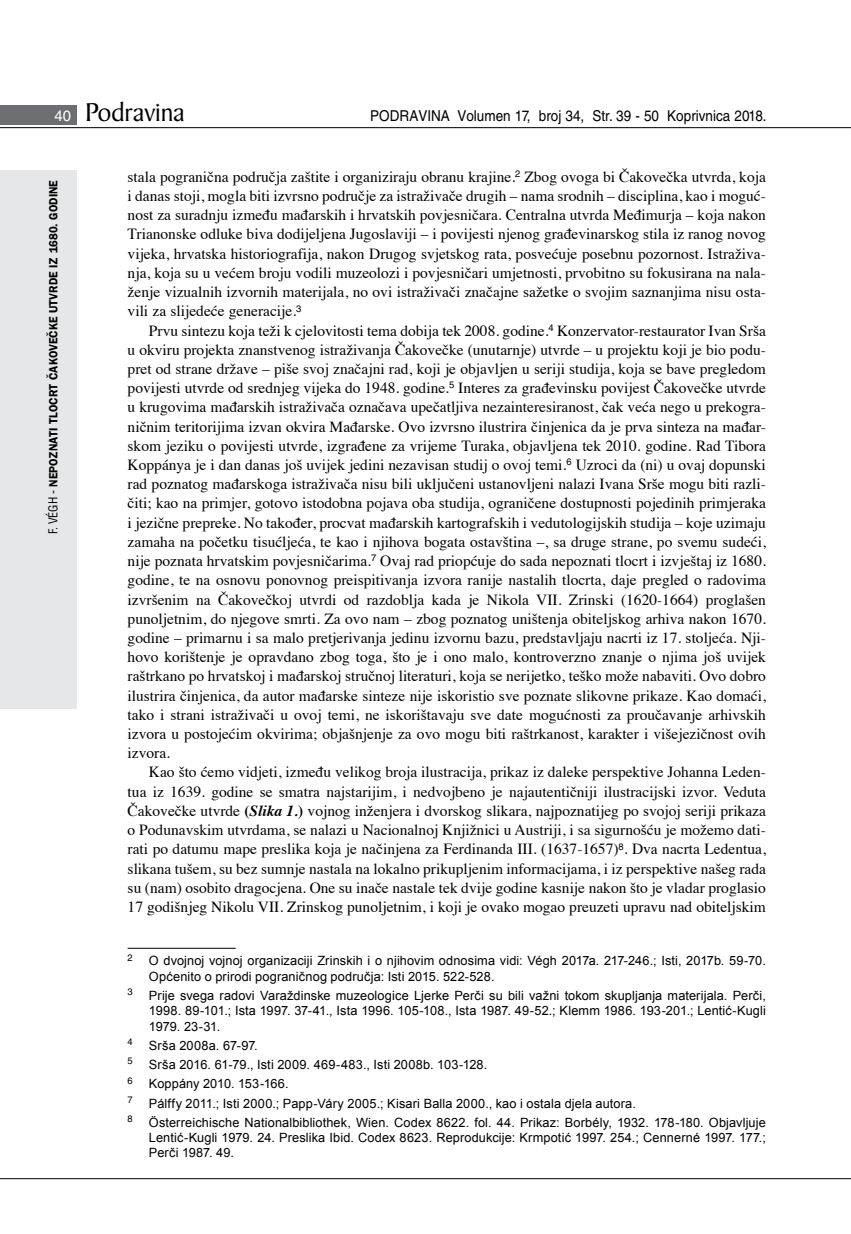
<style>
.page{position:relative;width:851px;height:1234px;background:#fff}
.page>*{position:absolute;margin:0;border:0;box-sizing:border-box;transform-origin:0 0}
.t1{font:27.6px "Baker Signet BT";color:#000}
.t2{font:15.45px/19.2px "Times";color:#000;text-align:justify}
.t3{font:15px "Helvetica LT Skin 29";color:#000;scale:.9 1}
.t4{font:12.75px/15.3px "Arial";letter-spacing:.01em;color:#000;text-align:justify}
.t5{font:600 12px "ITC Franklin Gothic Skin 29";letter-spacing:-.005em;color:#000;scale:.94 1}
.t6{font:9.45px "Helvetica LT Skin 29";color:#000}
.s1{font-family:"Helvetica LT Skin 29";font-size:15px;color:#fff}
.s2{font-family:"Helvetica LT Skin 29";font-weight:400;font-stretch:condensed}
.s3{font-weight:700}
.s4{font-weight:700;font-style:italic}
</style>
<div class="page">
<div style="left:0;top:170px;width:77px;height:538px;background:#e6e7e8"></div>
<div style="left:0;top:105px;width:77px;height:19px;background:#6d6e71"></div>
<hr style="left:0;top:127px;width:850px;height:1px;background:#000">
<hr style="left:0;top:1177px;width:850px;height:1px;background:#000">
<hr style="left:128px;top:947px;width:108px;height:1px;background:#000">
<h1 class="t1" style="left:55px;top:95px;width:131px"><span class="s1">40</span> Podravina</h1>
<p class="t3" style="left:370px;top:107px;width:442px">PODRAVINA Volumen 17, broj 34, Str. 39 - 50 Koprivnica 2018.</p>
<p class="t5" style="left:46px;top:534px;width:378px;rotate:-90deg"><span class="s2">F. VÉGH -</span> NEPOZNATI TLOCRT ČAKOVEČKE UTVRDE IZ 1680. GODINE</p>
<p class="t2" style="left:128px;top:166px;width:639px">stala pogranična područja zaštite i organiziraju obranu krajine.<sup>2</sup> Zbog ovoga bi Čakovečka utvrda, koja i danas stoji, mogla biti izvrsno područje za istraživače drugih – nama srodnih – disciplina, kao i moguć&shy;nost za suradnju između mađarskih i hrvatskih povjesničara. Centralna utvrda Međimurja – koja nakon Trianonske odluke biva dodijeljena Jugoslaviji – i povijesti njenog građevinarskog stila iz ranog novog vijeka, hrvatska historiografija, nakon Drugog svjetskog rata, posvećuje posebnu pozornost. Istraživa&shy;nja, koja su u većem broju vodili muzeolozi i povjesničari umjetnosti, prvobitno su fokusirana na nala&shy;ženje vizualnih izvornih materijala, no ovi istraživači značajne sažetke o svojim saznanjima nisu osta&shy;vili za slijedeće generacije.<sup>3</sup></p>
<p class="t2" style="left:128px;top:319px;width:639px;text-indent:21px">Prvu sintezu koja teži k cjelovitosti tema dobija tek 2008. godine.<sup>4</sup> Konzervator-restaurator Ivan Srša u okviru projekta znanstvenog istraživanja Čakovečke (unutarnje) utvrde – u projektu koji je bio podu&shy;pret od strane države – piše svoj značajni rad, koji je objavljen u seriji studija, koja se bave pregledom povijesti utvrde od srednjeg vijeka do 1948. godine.<sup>5</sup> Interes za građevinsku povijest Čakovečke utvrde u krugovima mađarskih istraživača označava upečatljiva nezainteresiranost, čak veća nego u prekogra&shy;ničnim teritorijima izvan okvira Mađarske. Ovo izvrsno ilustrira činjenica da je prva sinteza na mađar&shy;skom jeziku o povijesti utvrde, izgrađene za vrijeme Turaka, objavljena tek 2010. godine. Rad Tibora Koppánya je i dan danas još uvijek jedini nezavisan studij o ovoj temi.<sup>6</sup> Uzroci da (ni) u ovaj dopunski rad poznatog mađarskoga istraživača nisu bili uključeni ustanovljeni nalazi Ivana Srše mogu biti razli&shy;čiti; kao na primjer, gotovo istodobna pojava oba studija, ograničene dostupnosti pojedinih primjeraka i jezične prepreke. No također, procvat mađarskih kartografskih i vedutologijskih studija – koje uzimaju zamaha na početku tisućljeća, te kao i njihova bogata ostavština –, sa druge strane, po svemu sudeći, nije poznata hrvatskim povjesničarima.<sup>7</sup> Ovaj rad priopćuje do sada nepoznati tlocrt i izvještaj iz 1680. godine, te na osnovu ponovnog preispitivanja izvora ranije nastalih tlocrta, daje pregled o radovima izvršenim na Čakovečkoj utvrdi od razdoblja kada je Nikola VII. Zrinski (1620-1664) proglašen punoljetnim, do njegove smrti. Za ovo nam – zbog poznatog uništenja obiteljskog arhiva nakon 1670. godine – primarnu i sa malo pretjerivanja jedinu izvornu bazu, predstavljaju nacrti iz 17. stoljeća. Nji&shy;hovo korištenje je opravdano zbog toga, što je i ono malo, kontroverzno znanje o njima još uvijek raštrkano po hrvatskoj i mađarskoj stručnoj literaturi, koja se nerijetko, teško može nabaviti. Ovo dobro ilustrira činjenica, da autor mađarske sinteze nije iskoristio sve poznate slikovne prikaze. Kao domaći, tako i strani istraživači u ovoj temi, ne iskorištavaju sve date mogućnosti za proučavanje arhivskih izvora u postojećim okvirima; objašnjenje za ovo mogu biti raštrkanost, karakter i višejezičnost ovih izvora.</p>
<p class="t2" style="left:128px;top:761px;width:639px;text-indent:21px">Kao što ćemo vidjeti, između velikog broja ilustracija, prikaz iz daleke perspektive Johanna Leden&shy;tua iz 1639. godine se smatra najstarijim, i nedvojbeno je najautentičniji ilustracijski izvor. Veduta Čakovečke utvrde <span class="s3">(</span><span class="s4">Slika 1.</span><span class="s3">)</span> vojnog inženjera i dvorskog slikara, najpoznatijeg po svojoj seriji prikaza o Podunavskim utvrdama, se nalazi u Nacionalnoj Knjižnici u Austriji, i sa sigurnošću je možemo dati&shy;rati po datumu mape preslika koja je načinjena za Ferdinanda III. (1637-1657)<sup>8</sup>. Dva nacrta Ledentua, slikana tušem, su bez sumnje nastala na lokalno prikupljenim informacijama, i iz perspektive našeg rada su (nam) osobito dragocjena. One su inače nastale tek dvije godine kasnije nakon što je vladar proglasio 17 godišnjeg Nikolu VII. Zrinskog punoljetnim, i koji je ovako mogao preuzeti upravu nad obiteljskim</p>
<p class="t6" style="left:128px;top:951px;width:7px">2</p>
<p class="t4" style="left:149px;top:953px;width:618px">O dvojnoj vojnoj organizaciji Zrinskih i o njihovim odnosima vidi: Végh 2017a. 217-246.; Isti, 2017b. 59-70.<br>Općenito o prirodi pograničnog područja: Isti 2015. 522-528.</p>
<p class="t6" style="left:128px;top:986px;width:7px">3</p>
<p class="t4" style="left:149px;top:987px;width:618px">Prije svega radovi Varaždinske muzeologice Ljerke Perči su bili važni tokom skupljanja materijala. Perči, 1998. 89-101.; Ista 1997. 37-41., Ista 1996. 105-108., Ista 1987. 49-52.; Klemm 1986. 193-201.; Lentić-Kugli 1979. 23-31.</p>
<p class="t6" style="left:128px;top:1036px;width:7px">4</p>
<p class="t4" style="left:149px;top:1037px;width:110px">Srša 2008a. 67-97.</p>
<p class="t6" style="left:128px;top:1055px;width:7px">5</p>
<p class="t4" style="left:149px;top:1056px;width:340px">Srša 2016. 61-79., Isti 2009. 469-483., Isti 2008b. 103-128.</p>
<p class="t6" style="left:128px;top:1074px;width:7px">6</p>
<p class="t4" style="left:149px;top:1075px;width:141px">Koppány 2010. 153-166.</p>
<p class="t6" style="left:128px;top:1093px;width:7px">7</p>
<p class="t4" style="left:149px;top:1095px;width:488px">Pálffy 2011.; Isti 2000.; Papp-Váry 2005.; Kisari Balla 2000., kao i ostala djela autora.</p>
<p class="t6" style="left:128px;top:1112px;width:7px">8</p>
<p class="t4" style="left:149px;top:1114px;width:618px">Österreichische Nationalbibliothek, Wien. Codex 8622. fol. 44. Prikaz: Borbély, 1932. 178-180. Objavljuje Lentić-Kugli 1979. 24. Preslika Ibid. Codex 8623. Reprodukcije: Krmpotić 1997. 254.; Cennerné 1997. 177.; Perči 1987. 49.</p>
</div>
